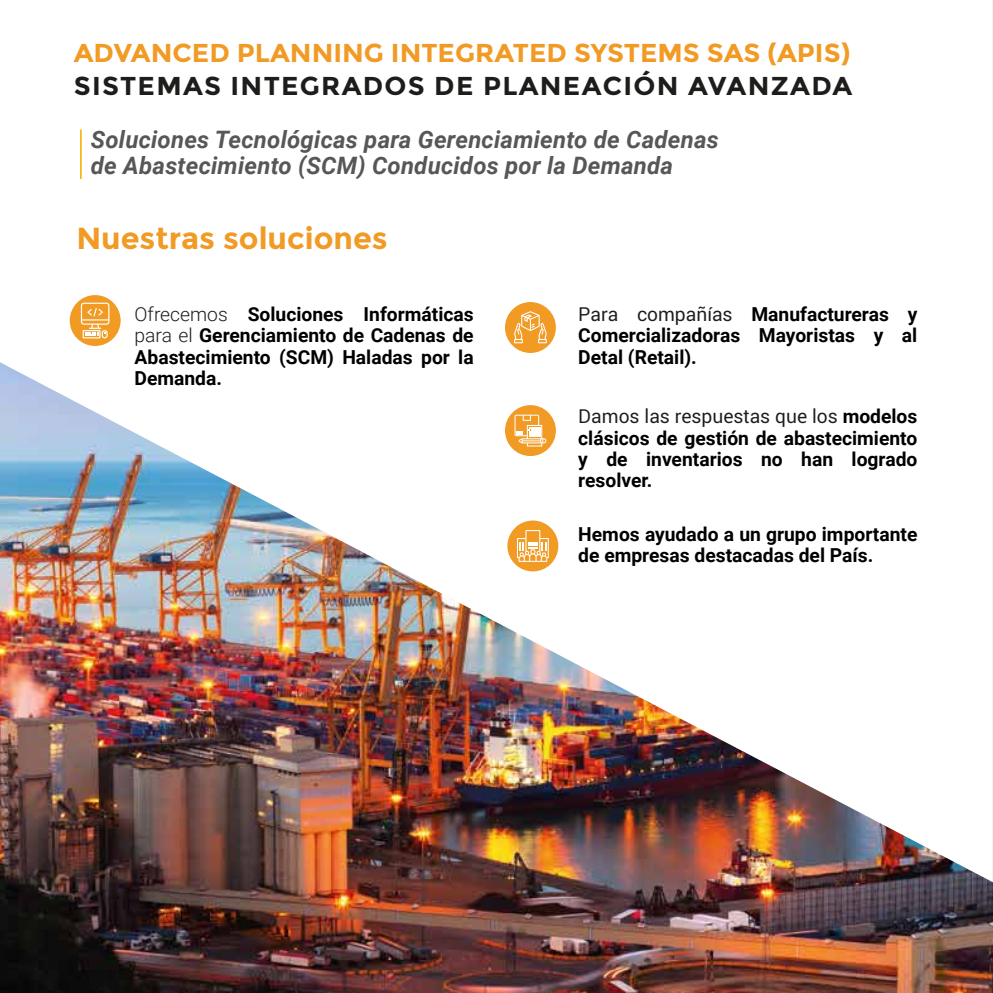
<style>
.page{position:relative;width:993px;height:993px;background:#fff}
.page>*{position:absolute;margin:0;border:0;box-sizing:border-box;transform-origin:0 0}
.t1{font:700 30.45px "Montserrat";color:#f19a24}
.t2{font:700 25.9px "Montserrat";color:#f19a24}
.t3{font:700 25.9px "Montserrat";letter-spacing:.05em;color:#1d1d1b}
.t4{font:italic 700 23.97px/25.9px "Roboto";letter-spacing:.01em;color:#575756}
.t5{font:700 19.25px/21.3px "Roboto";color:#000;text-align:justify}
.s1{font-weight:300;color:#1d1d1b}
.s2{font-weight:400;color:#1d1d1b}
</style>
<div class="page">
<hr style="left:992px;top:0;width:1px;height:992px;background:#f4f4f4">
<img style="left:0;top:362px;width:992px;height:630px">
<div style="left:70px;top:295px;width:51px;height:51px;background:#f19a24;border-radius:50%"></div>
<svg style="left:81px;top:302px;width:28px;height:36px"></svg>
<div style="left:505px;top:302px;width:50px;height:51px;background:#f19a24;border-radius:50%"></div>
<svg style="left:514px;top:311px;width:32px;height:32px"></svg>
<div style="left:505px;top:405px;width:50px;height:51px;background:#f19a24;border-radius:50%"></div>
<svg style="left:514px;top:414px;width:32px;height:32px"></svg>
<div style="left:507px;top:520px;width:51px;height:51px;background:#f19a24;border-radius:50%"></div>
<svg style="left:517px;top:530px;width:31px;height:31px"></svg>
<hr style="left:80px;top:129px;width:2px;height:50px;background:#fab518">
<h2 class="t2" style="left:74px;top:38px;width:777px">ADVANCED PLANNING INTEGRATED SYSTEMS SAS (APIS)</h2>
<h2 class="t3" style="left:74px;top:70px;width:779px">SISTEMAS INTEGRADOS DE PLANEACIÓN AVANZADA</h2>
<p class="t4" style="left:91px;top:125px;width:629px">Soluciones Tecnológicas para Gerenciamiento de Cadenas de Abastecimiento (SCM) Conducidos por la Demanda</p>
<h1 class="t1" style="left:76px;top:220px;width:313px">Nuestras soluciones</h1>
<p class="t5" style="left:134px;top:302px;width:340px"><span class="s1">Ofrecemos</span> Soluciones Informáticas <span class="s1">para el</span> Gerenciamiento de Cadenas de Abastecimiento (SCM) Haladas por la Demanda.</p>
<p class="t5" style="left:578px;top:302px;width:340px"><span class="s2">Para compañías</span> Manufactureras y Comercializadoras Mayoristas y al Detal (Retail).</p>
<p class="t5" style="left:578px;top:405px;width:340px"><span class="s2">Damos las respuestas que los</span> modelos clásicos de gestión de abastecimiento y de inventarios no han logrado resolver.</p>
<p class="t5" style="left:578px;top:522px;width:340px">Hemos ayudado a un grupo importante de empresas destacadas del País.</p>
</div>
